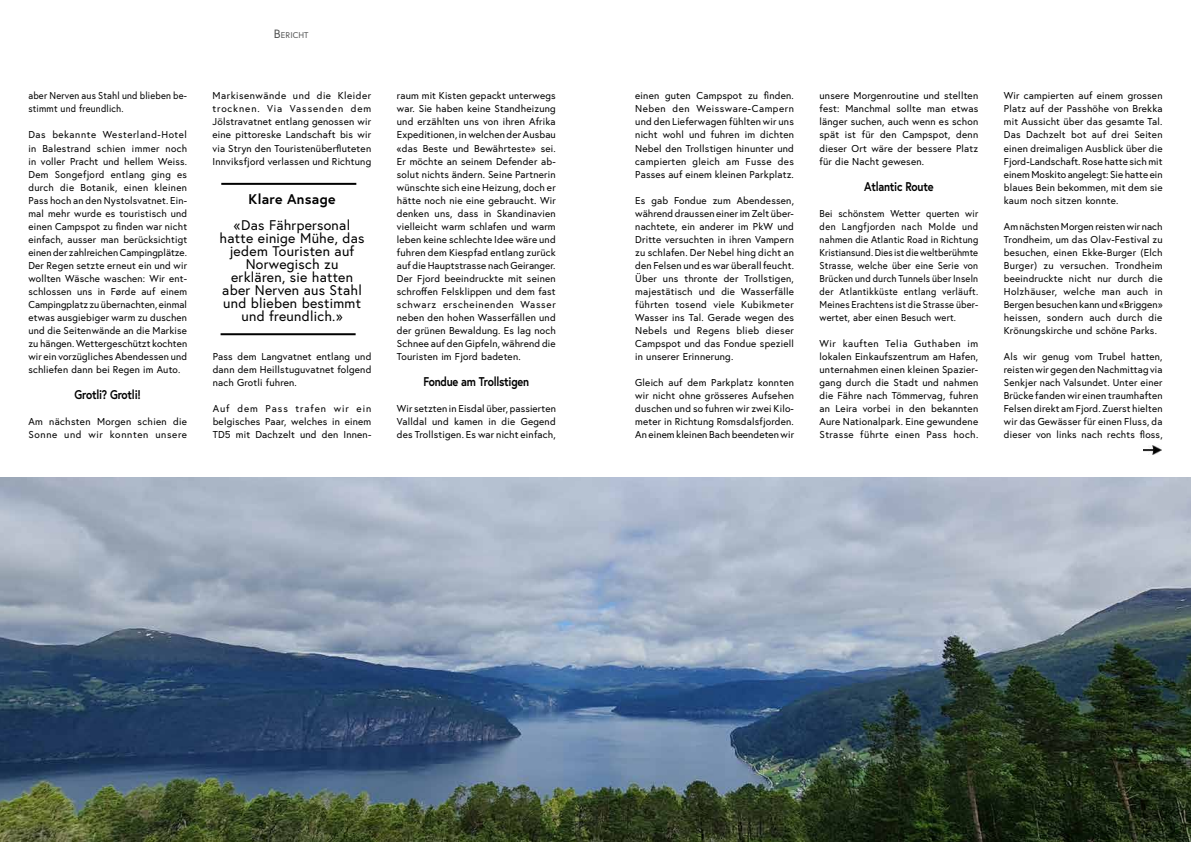
<style>
.page{position:relative;width:1191px;height:842px;background:#fff}
.page>*{position:absolute;margin:0;border:0;box-sizing:border-box;transform-origin:0 0}
.t1{font:14px/13px "Europa";letter-spacing:.02em;color:#000;text-align:center}
.t2{font:700 14px "Europa";letter-spacing:.02em;color:#000}
.t3{font:700 12.6px "Europa";letter-spacing:-.02em;color:#000;scale:.87 1}
.t4{font:10px/13px "Europa";letter-spacing:.02em;color:#000;text-align:justify}
.t5{font:10px/13px "Europa";letter-spacing:.02em;color:#000;text-align:justify;scale:.95 1}
.t6{font:10px/13px "Europa";letter-spacing:.02em;color:#000;scale:.94 1}
.t7{font:8.4px "Europa";letter-spacing:.015em;color:#535454}
.s1{font-size:12px}
</style>
<div class="page">
<img style="left:0;top:477px;width:1191px;height:365px">
<hr style="left:221px;top:183px;width:135px;height:2px;background:#000">
<hr style="left:220px;top:333px;width:136px;height:2px;background:#000">
<img style="left:1143px;top:446px;width:18px;height:8px">
<p class="t6" style="left:28px;top:89px;width:170px">aber Nerven aus Stahl und blieben be&shy;stimmt und freundlich.</p>
<p class="t4" style="left:28px;top:128px;width:160px">Das bekannte Westerland-Hotel in Balestrand schien immer noch in voller Pracht und hellem Weiss.<br>Dem Songefjord entlang ging es durch die Botanik, einen kleinen Pass hoch an den Nystolsvatnet. Ein&shy;mal mehr wurde es touristisch und einen Campspot zu finden war nicht einfach, ausser man berücksichtigt einen der zahlreichen Campingplätze.<br>Der Regen setzte erneut ein und wir wollten Wäsche waschen: Wir ent&shy;schlossen uns in Førde auf einem Campingplatz zu übernachten, einmal etwas ausgiebiger warm zu duschen und die Seitenwände an die Markise zu hängen. Wettergeschützt kochten wir ein vorzügliches Abendessen und schliefen dann bei Regen im Auto.</p>
<p class="t3" style="left:75px;top:385px;width:78px">Grotli? Grotli!</p>
<p class="t4" style="left:28px;top:414px;width:160px">Am nächsten Morgen schien die<br>Sonne und wir konnten unsere</p>
<p class="t7" style="left:274px;top:29px;width:36px"><span class="s1">B</span>ERICHT</p>
<p class="t4" style="left:212px;top:89px;width:160px">Markisenwände und die Kleider trocknen. Via Vassenden dem Jölstravatnet entlang genossen wir eine pittoreske Landschaft bis wir via Stryn den Touristenüberfluteten Innviksfjord verlassen und Richtung</p>
<p class="t4" style="left:397px;top:89px;width:160px">raum mit Kisten gepackt unterwegs war. Sie haben keine Standheizung und erzählten uns von ihren Afrika Expeditionen, in welchen der Ausbau «das Beste und Bewährteste» sei.<br>Er möchte an seinem Defender ab&shy;solut nichts ändern. Seine Partnerin wünschte sich eine Heizung, doch er hätte noch nie eine gebraucht. Wir denken uns, dass in Skandinavien vielleicht warm schlafen und warm leben keine schlechte Idee wäre und fuhren dem Kiespfad entlang zurück auf die Hauptstrasse nach Geiranger.<br>Der Fjord beeindruckte mit seinen schroffen Felsklippen und dem fast schwarz erscheinenden Wasser neben den hohen Wasserfällen und der grünen Bewaldung. Es lag noch Schnee auf den Gipfeln, während die Touristen im Fjord badeten.</p>
<p class="t3" style="left:423px;top:372px;width:123px">Fondue am Trollstigen</p>
<p class="t4" style="left:397px;top:401px;width:160px">Wir setzten in Eisdal über, passierten Valldal und kamen in die Gegend des Trollstigen. Es war nicht einfach,</p>
<h1 class="t2" style="left:249px;top:189px;width:88px">Klare Ansage</h1>
<h1 class="t1" style="left:220px;top:218px;width:146px">«Das Fährpersonal hatte einige Mühe, das jedem Touristen auf<br>Norwegisch zu erklären, sie hatten aber Nerven aus Stahl und blieben bestimmt und freundlich.»</h1>
<p class="t4" style="left:213px;top:349px;width:160px">Pass dem Langvatnet entlang und dann dem Heillstuguvatnet folgend nach Grotli fuhren.</p>
<p class="t4" style="left:213px;top:401px;width:160px">Auf dem Pass trafen wir ein belgisches Paar, welches in einem TD5 mit Dachzelt und den Innen-</p>
<p class="t4" style="left:635px;top:89px;width:160px">einen guten Campspot zu finden.<br>Neben den Weissware-Campern und den Lieferwagen fühlten wir uns nicht wohl und fuhren im dichten Nebel den Trollstigen hinunter und campierten gleich am Fusse des Passes auf einem kleinen Parkplatz.</p>
<p class="t4" style="left:635px;top:193px;width:160px">Es gab Fondue zum Abendessen, während draussen einer im Zelt über&shy;nachtete, ein anderer im PkW und Dritte versuchten in ihren Vampern zu schlafen. Der Nebel hing dicht an den Felsen und es war überall feucht.<br>Über uns thronte der Trollstigen, majestätisch und die Wasserfälle führten tosend viele Kubikmeter Wasser ins Tal. Gerade wegen des Nebels und Regens blieb dieser Campspot und das Fondue speziell in unserer Erinnerung.</p>
<p class="t4" style="left:635px;top:375px;width:160px">Gleich auf dem Parkplatz konnten wir nicht ohne grösseres Aufsehen duschen und so fuhren wir zwei Kilo&shy;meter in Richtung Romsdalsfjorden.<br>An einem kleinen Bach beendeten wir</p>
<p class="t4" style="left:819px;top:89px;width:160px">unsere Morgenroutine und stellten fest: Manchmal sollte man etwas länger suchen, auch wenn es schon spät ist für den Campspot, denn dieser Ort wäre der bessere Platz für die Nacht gewesen.</p>
<p class="t3" style="left:864px;top:177px;width:81px">Atlantic Route</p>
<p class="t5" style="left:819px;top:206px;width:169px">Bei schönstem Wetter querten wir den Langfjorden nach Molde und nahmen die Atlantic Road in Richtung Kristiansund. Dies ist die weltberühmte Strasse, welche über eine Serie von Brücken und durch Tunnels über Inseln der Atlantikküste entlang verläuft.<br>Meines Erachtens ist die Strasse über&shy;wertet, aber einen Besuch wert.</p>
<p class="t4" style="left:819px;top:336px;width:160px">Wir kauften Telia Guthaben im lokalen Einkaufszentrum am Hafen, unternahmen einen kleinen Spazier&shy;gang durch die Stadt und nahmen die Fähre nach Tömmervag, fuhren an Leira vorbei in den bekannten Aure Nationalpark. Eine gewundene Strasse führte einen Pass hoch.</p>
<p class="t4" style="left:1004px;top:89px;width:160px">Wir campierten auf einem grossen Platz auf der Passhöhe von Brekka mit Aussicht über das gesamte Tal.<br>Das Dachzelt bot auf drei Seiten einen dreimaligen Ausblick über die Fjord-Landschaft. Rose hatte sich mit einem Moskito angelegt: Sie hatte ein blaues Bein bekommen, mit dem sie kaum noch sitzen konnte.</p>
<p class="t4" style="left:1004px;top:219px;width:160px">Am nächsten Morgen reisten wir nach Trondheim, um das Olav-Festival zu besuchen, einen Ekke-Burger (Elch Burger) zu versuchen. Trondheim beeindruckte nicht nur durch die Holzhäuser, welche man auch in Bergen besuchen kann und «Briggen» heissen, sondern auch durch die Krönungskirche und schöne Parks.</p>
<p class="t4" style="left:1004px;top:349px;width:160px">Als wir genug vom Trubel hatten, reisten wir gegen den Nachmittag via Senkjer nach Valsundet. Unter einer Brücke fanden wir einen traumhaften Felsen direkt am Fjord. Zuerst hielten wir das Gewässer für einen Fluss, da dieser von links nach rechts floss,</p>
</div>
